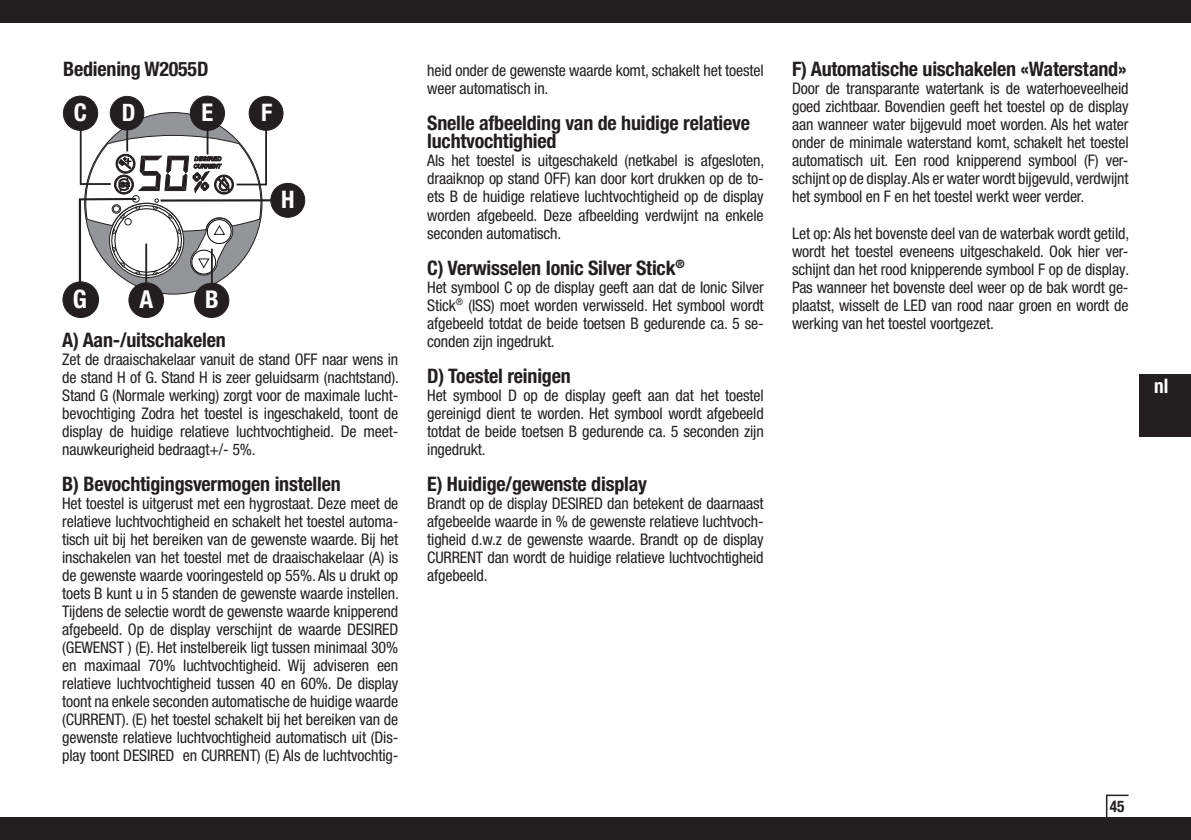
<style>
.page{position:relative;width:1191px;height:840px;background:#fff}
.page>*{position:absolute;margin:0;border:0;box-sizing:border-box;transform-origin:0 0}
.t1{font:700 condensed 25.4px "Helvetica Neue LT Pro";color:#fff}
.t2{font:700 condensed 24.8px "Helvetica Neue LT Pro";color:#fff}
.t3{font:700 condensed 24.4px "Helvetica Neue LT Pro";color:#fff}
.t4{font:700 condensed 24.2px "Helvetica Neue LT Pro";color:#fff}
.t5{font:700 condensed 24px "Helvetica Neue LT Pro";color:#fff}
.t6{font:700 condensed 20px/18px "Helvetica Neue LTW1 G";letter-spacing:-.01em;color:#231f20}
.t7{font:700 condensed 20px "Helvetica Neue LTW1 G";color:#fff;scale:.96 1}
.t8{font:condensed 16px/18px "Helvetica Neue LTW1 G";letter-spacing:-.01em;color:#231f20;text-align:justify}
.t9{font:700 condensed 16px "Helvetica Neue LTW1 G";color:#231f20;scale:.96 1}
</style>
<div class="page">
<div style="left:0;top:0;width:1191px;height:23px;background:#231f20"></div>
<div style="left:0;top:816px;width:1191px;height:23px;background:#231f20"></div>
<svg style="left:1105px;top:794px;width:25px;height:23px"></svg>
<div style="left:1140px;top:374px;width:51px;height:63px;background:#231f20"></div>
<div style="left:85px;top:112px;width:177px;height:182px;background:#939598;border-radius:50%"></div>
<div style="left:129px;top:283px;width:34px;height:34px;background:#231f20;border-radius:50%"></div>
<div style="left:128px;top:282px;width:36px;height:36px;border:1px solid #231f20;border-radius:50%"></div>
<hr style="left:145px;top:243px;width:2px;height:46px;background:#231f20">
<div style="left:195px;top:283px;width:34px;height:34px;background:#231f20;border-radius:50%"></div>
<div style="left:194px;top:282px;width:35px;height:36px;border:1px solid #231f20;border-radius:50%"></div>
<hr style="left:211px;top:248px;width:2px;height:40px;background:#231f20">
<div style="left:110px;top:96px;width:34px;height:34px;background:#231f20;border-radius:50%"></div>
<div style="left:110px;top:96px;width:34px;height:34px;border:1px solid #231f20;border-radius:50%"></div>
<div style="left:190px;top:96px;width:34px;height:34px;background:#231f20;border-radius:50%"></div>
<div style="left:190px;top:96px;width:35px;height:35px;border:1px solid #231f20;border-radius:50%"></div>
<div style="left:249px;top:96px;width:34px;height:34px;background:#231f20;border-radius:50%"></div>
<div style="left:249px;top:96px;width:34px;height:35px;border:1px solid #231f20;border-radius:50%"></div>
<hr style="left:236px;top:183px;width:30px;height:2px;background:#231f20">
<div style="left:63px;top:96px;width:35px;height:34px;background:#231f20;border-radius:50%"></div>
<div style="left:63px;top:96px;width:35px;height:35px;border:1px solid #231f20;border-radius:50%"></div>
<hr style="left:80px;top:125px;width:2px;height:59px;background:#231f20">
<hr style="left:80px;top:183px;width:31px;height:2px;background:#231f20">
<hr style="left:265px;top:126px;width:2px;height:59px;background:#231f20">
<svg style="left:85px;top:127px;width:177px;height:153px"></svg>
<div style="left:63px;top:282px;width:36px;height:35px;background:#231f20;border-radius:50%"></div>
<div style="left:62px;top:281px;width:37px;height:37px;border:1px solid #231f20;border-radius:50%"></div>
<div style="left:271px;top:183px;width:34px;height:34px;background:#231f20;border-radius:50%"></div>
<div style="left:270px;top:183px;width:35px;height:35px;border:1px solid #231f20;border-radius:50%"></div>
<hr style="left:79px;top:198px;width:57px;height:2px;background:#231f20">
<hr style="left:161px;top:199px;width:110px;height:2px;background:#231f20">
<hr style="left:79px;top:199px;width:2px;height:87px;background:#231f20">
<p class="t6" style="left:63px;top:63px;width:147px">Bediening W2055D</p>
<h3 class="t3" style="left:74px;top:98px;width:15px">C</h3>
<h3 class="t5" style="left:122px;top:98px;width:15px">D</h3>
<h3 class="t3" style="left:201px;top:98px;width:13px">E</h3>
<h3 class="t4" style="left:261px;top:98px;width:13px">F</h3>
<h3 class="t4" style="left:281px;top:185px;width:15px">H</h3>
<h1 class="t1" style="left:73px;top:284px;width:16px">G</h1>
<h2 class="t2" style="left:139px;top:285px;width:15px">A</h2>
<h3 class="t3" style="left:205px;top:285px;width:15px">B</h3>
<p class="t6" style="left:62px;top:333px;width:165px">A) Aan-/uitschakelen</p>
<p class="t8" style="left:62px;top:352px;width:338px">Zet de draaischakelaar vanuit de stand OFF naar wens in de stand H of G. Stand H is zeer geluidsarm (nachtstand).<br>Stand G (Normale werking) zorgt voor de maximale lucht&shy;bevochtiging Zodra het toestel is ingeschakeld, toont de display de huidige relatieve luchtvochtigheid. De meet&shy;nauwkeurigheid bedraagt+/- 5%.</p>
<p class="t6" style="left:62px;top:477px;width:280px">B) Bevochtigingsvermogen instellen</p>
<p class="t8" style="left:62px;top:496px;width:338px">Het toestel is uitgerust met een hygrostaat. Deze meet de relatieve luchtvochtigheid en schakelt het toestel automa&shy;tisch uit bij het bereiken van de gewenste waarde. Bij het inschakelen van het toestel met de draaischakelaar (A) is de gewenste waarde vooringesteld op 55%. Als u drukt op toets B kunt u in 5 standen de gewenste waarde instellen.<br>Tijdens de selectie wordt de gewenste waarde knipperend afgebeeld. Op de display verschijnt de waarde DESIRED (GEWENST ) (E). Het instelbereik ligt tussen minimaal 30% en maximaal 70% luchtvochtigheid. Wij adviseren een relatieve luchtvochtigheid tussen 40 en 60%. De display toont na enkele seconden automatische de huidige waarde (CURRENT). (E) het toestel schakelt bij het bereiken van de gewenste relatieve luchtvochtigheid automatisch uit (Dis&shy;play toont DESIRED en CURRENT) (E) Als de luchtvochtig-</p>
<p class="t8" style="left:427px;top:64px;width:338px">heid onder de gewenste waarde komt, schakelt het toestel weer automatisch in.</p>
<p class="t6" style="left:427px;top:117px;width:324px">Snelle afbeelding van de huidige relatieve luchtvochtighied</p>
<p class="t8" style="left:427px;top:154px;width:338px">Als het toestel is uitgeschakeld (netkabel is afgesloten, draaiknop op stand OFF) kan door kort drukken op de to&shy;ets B de huidige relatieve luchtvochtigheid op de display worden afgebeeld. Deze afbeelding verdwijnt na enkele seconden automatisch.</p>
<p class="t6" style="left:427px;top:261px;width:259px">C) Verwisselen Ionic Silver Stick<sup>®</sup></p>
<p class="t8" style="left:427px;top:280px;width:338px">Het symbool C op de display geeft aan dat de Ionic Silver Stick<sup>®</sup> (ISS) moet worden verwisseld. Het symbool wordt afgebeeld totdat de beide toetsen B gedurende ca. 5 se&shy;conden zijn ingedrukt.</p>
<p class="t6" style="left:427px;top:369px;width:145px">D) Toestel reinigen</p>
<p class="t8" style="left:427px;top:388px;width:338px">Het symbool D op de display geeft aan dat het toestel gereinigd dient te worden. Het symbool wordt afgebeeld totdat de beide toetsen B gedurende ca. 5 seconden zijn ingedrukt.</p>
<p class="t6" style="left:427px;top:477px;width:221px">E) Huidige/gewenste display</p>
<p class="t8" style="left:427px;top:496px;width:338px">Brandt op de display DESIRED dan betekent de daarnaast afgebeelde waarde in % de gewenste relatieve luchtvoch&shy;tigheid d.w.z de gewenste waarde. Brandt op de display CURRENT dan wordt de huidige relatieve luchtvochtigheid afgebeeld.</p>
<p class="t6" style="left:792px;top:63px;width:336px">F) Automatische uischakelen «Waterstand»</p>
<p class="t8" style="left:792px;top:82px;width:338px">Door de transparante watertank is de waterhoeveelheid goed zichtbaar. Bovendien geeft het toestel op de display aan wanneer water bijgevuld moet worden. Als het water onder de minimale waterstand komt, schakelt het toestel automatisch uit. Een rood knipperend symbool (F) ver&shy;schijnt op de display. Als er water wordt bijgevuld, verdwijnt het symbool en F en het toestel werkt weer verder.</p>
<p class="t8" style="left:792px;top:226px;width:338px">Let op: Als het bovenste deel van de waterbak wordt getild, wordt het toestel eveneens uitgeschakeld. Ook hier ver&shy;schijnt dan het rood knipperende symbool F op de display.<br>Pas wanneer het bovenste deel weer op de bak wordt ge&shy;plaatst, wisselt de LED van rood naar groen en wordt de werking van het toestel voortgezet.</p>
<p class="t7" style="left:1154px;top:378px;width:16px">nl</p>
<p class="t9" style="left:1110px;top:799px;width:17px">45</p>
</div>
